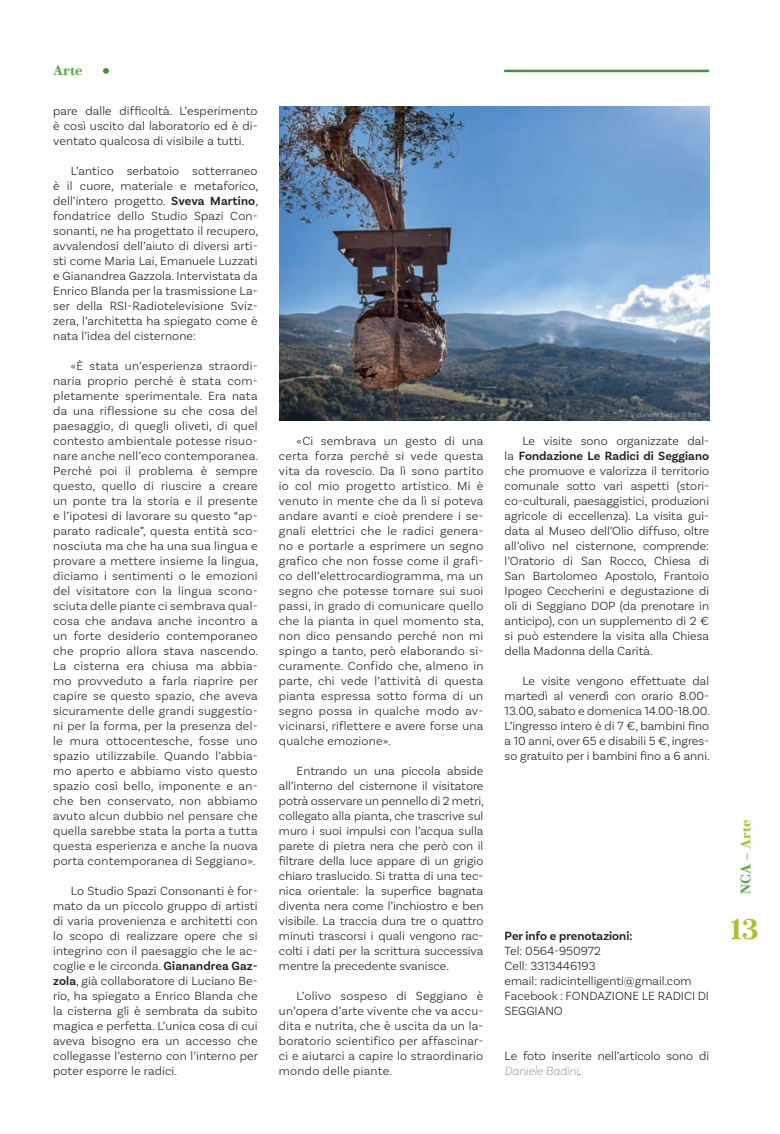
<style>
.page{position:relative;width:780px;height:1134px;background:#fff}
.page>*{position:absolute;margin:0;border:0;box-sizing:border-box;transform-origin:0 0}
.t1{font:28.12px "Bodoni PTVF";color:#a8c12c}
.t2{font:13.75px "Bodoni PTVF";letter-spacing:-.005em;color:#5aaa3f}
.t3{font:300 12.5px/15px "Basic Sans";color:#231f20;text-align:justify}
.t4{font:600 12.5px "Basic Sans";color:#231f20}
.s1{font-weight:600}
.s2{font-weight:100;font-style:italic}
.s3{color:#a8c12c}
</style>
<div class="page">
<hr style="left:504px;top:70px;width:205px;height:2px;background:#45913f">
<svg style="left:103px;top:68px;width:6px;height:6px"></svg>
<img style="left:279px;top:106px;width:430px;height:314px">
<p class="t2" style="left:53px;top:60px;width:31px">Arte</p>
<p class="t3" style="left:53px;top:103px;width:206px">pare dalle difficoltà. L’esperimento è così uscito dal laboratorio ed è di&shy;ventato qualcosa di visibile a tutti.</p>
<p class="t3" style="left:53px;top:163px;width:206px;text-indent:18px">L’antico serbatoio sotterraneo è il cuore, materiale e metaforico, dell’intero progetto. <span class="s1">Sveva Martino</span>, fondatrice dello Studio Spazi Con&shy;sonanti, ne ha progettato il recupero, avvalendosi dell’aiuto di diversi arti&shy;sti come Maria Lai, Emanuele Luzzati e Gianandrea Gazzola. Intervistata da Enrico Blanda per la trasmissione La&shy;ser della RSI-Radiotelevisione Sviz&shy;zera, l’architetta ha spiegato come è nata l’idea del cisternone:</p>
<p class="t3" style="left:53px;top:358px;width:206px;text-indent:18px">«È stata un’esperienza straordi&shy;naria proprio perché è stata com&shy;pletamente sperimentale. Era nata da una riflessione su che cosa del paesaggio, di quegli oliveti, di quel contesto ambientale potesse risuo&shy;nare anche nell’eco contemporanea.<br>Perché poi il problema è sempre questo, quello di riuscire a creare un ponte tra la storia e il presente e l’ipotesi di lavorare su questo “ap&shy;parato radicale”, questa entità sco&shy;nosciuta ma che ha una sua lingua e provare a mettere insieme la lingua, diciamo i sentimenti o le emozioni del visitatore con la lingua scono&shy;sciuta delle piante ci sembrava qual&shy;cosa che andava anche incontro a un forte desiderio contemporaneo che proprio allora stava nascendo.<br>La cisterna era chiusa ma abbia&shy;mo provveduto a farla riaprire per capire se questo spazio, che aveva sicuramente delle grandi suggestio&shy;ni per la forma, per la presenza del&shy;le mura ottocentesche, fosse uno spazio utilizzabile. Quando l’abbia&shy;mo aperto e abbiamo visto questo spazio così bello, imponente e an&shy;che ben conservato, non abbiamo avuto alcun dubbio nel pensare che quella sarebbe stata la porta a tutta questa esperienza e anche la nuova porta contemporanea di Seggiano».</p>
<p class="t3" style="left:53px;top:883px;width:206px;text-indent:18px">Lo Studio Spazi Consonanti è for&shy;mato da un piccolo gruppo di artisti di varia provenienza e architetti con lo scopo di realizzare opere che si integrino con il paesaggio che le ac&shy;coglie e le circonda. <span class="s1">Gianandrea Gaz&shy;zola</span>, già collaboratore di Luciano Be&shy;rio, ha spiegato a Enrico Blanda che la cisterna gli è sembrata da subito magica e perfetta. L’unica cosa di cui aveva bisogno era un accesso che collegasse l’esterno con l’interno per poter esporre le radici.</p>
<p class="t3" style="left:279px;top:433px;width:207px;text-indent:18px">«Ci sembrava un gesto di una certa forza perché si vede questa vita da rovescio. Da lì sono partito io col mio progetto artistico. Mi è venuto in mente che da lì si poteva andare avanti e cioè prendere i se&shy;gnali elettrici che le radici genera&shy;no e portarle a esprimere un segno grafico che non fosse come il grafi&shy;co dell’elettrocardiogramma, ma un segno che potesse tornare sui suoi passi, in grado di comunicare quello che la pianta in quel momento sta, non dico pensando perché non mi spingo a tanto, però elaborando si&shy;curamente. Confido che, almeno in parte, chi vede l’attività di questa pianta espressa sotto forma di un segno possa in qualche modo av&shy;vicinarsi, riflettere e avere forse una qualche emozione».</p>
<p class="t3" style="left:279px;top:763px;width:206px;text-indent:18px">Entrando un una piccola abside all’interno del cisternone il visitatore potrà osservare un pennello di 2 metri, collegato alla pianta, che trascrive sul muro i suoi impulsi con l’acqua sulla parete di pietra nera che però con il filtrare della luce appare di un grigio chiaro traslucido. Si tratta di una tec&shy;nica orientale: la superfice bagnata diventa nera come l’inchiostro e ben visibile. La traccia dura tre o quattro minuti trascorsi i quali vengono rac&shy;colti i dati per la scrittura successiva mentre la precedente svanisce.</p>
<p class="t3" style="left:279px;top:988px;width:206px;text-indent:18px">L’olivo sospeso di Seggiano è un’opera d’arte vivente che va accu&shy;dita e nutrita, che è uscita da un la&shy;boratorio scientifico per affascinar&shy;ci e aiutarci a capire lo straordinario mondo delle piante.</p>
<p class="t3" style="left:504px;top:433px;width:206px;text-indent:18px">Le visite sono organizzate dal&shy;la <span class="s1">Fondazione Le Radici di Seggiano </span>che promuove e valorizza il territorio comunale sotto vari aspetti (stori&shy;co-culturali, paesaggistici, produzioni agricole di eccellenza). La visita gui&shy;data al Museo dell’Olio diffuso, oltre all’olivo nel cisternone, comprende: l’Oratorio di San Rocco, Chiesa di San Bartolomeo Apostolo, Frantoio Ipogeo Ceccherini e degustazione di oli di Seggiano DOP (da prenotare in anticipo), con un supplemento di 2 € si può estendere la visita alla Chiesa della Madonna della Carità.</p>
<p class="t3" style="left:504px;top:673px;width:206px;text-indent:18px">Le visite vengono effettuate dal martedì al venerdì con orario 8.00- 13.00, sabato e domenica 14.00-18.00.<br>L’ingresso intero è di 7 €, bambini fino a 10 anni, over 65 e disabili 5 €, ingres&shy;so gratuito per i bambini fino a 6 anni.</p>
<p class="t4" style="left:504px;top:928px;width:129px">Per info e prenotazioni:</p>
<p class="t3" style="left:504px;top:943px;width:206px;text-align:left">Tel: 0564-950972<br>Cell: 3313446193<br>email: radicintelligenti@gmail.com<br>Facebook : FONDAZIONE LE RADICI DI<br>SEGGIANO</p>
<p class="t3" style="left:504px;top:1048px;width:206px">Le foto inserite nell’articolo sono di<br><span class="s2">Daniele Badini</span>.</p>
<p class="t2" style="left:736px;top:894px;width:76px;rotate:-90deg">NCA – <span class="s3">Arte</span></p>
<h1 class="t1" style="left:730px;top:909px;width:30px">13</h1>
</div>
